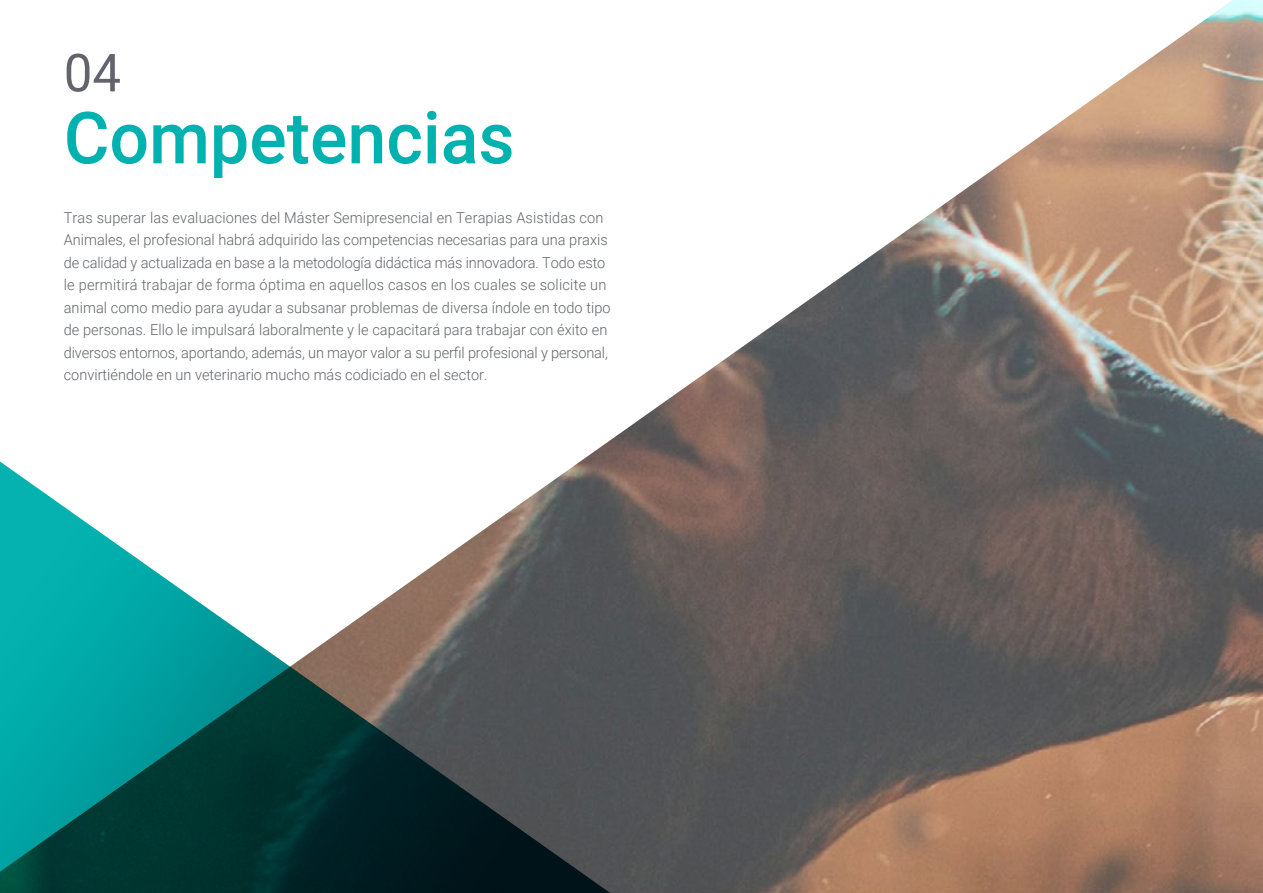
<style>
.page{position:relative;width:1263px;height:893px;background:#fff}
.page>*{position:absolute;margin:0;border:0;box-sizing:border-box;transform-origin:0 0}
.t1{font:500 72px "Roboto";color:#00b2af}
.t2{font:52.5px "Roboto";color:#61646a}
.t3{font:300 15px/22.5px "Roboto";letter-spacing:.005em;color:#61646a}
</style>
<div class="page">
<img style="left:602px;top:0;width:661px;height:893px">
<svg style="left:0;top:446px;width:640px;height:447px"></svg>
<h2 class="t2" style="left:64px;top:36px;width:59px">04</h2>
<h1 class="t1" style="left:64px;top:87px;width:452px">Competencias</h1>
<p class="t3" style="left:64px;top:206px;width:548px">Tras superar las evaluaciones del Máster Semipresencial en Terapias Asistidas con Animales, el profesional habrá adquirido las competencias necesarias para una praxis de calidad y actualizada en base a la metodología didáctica más innovadora. Todo esto le permitirá trabajar de forma óptima en aquellos casos en los cuales se solicite un animal como medio para ayudar a subsanar problemas de diversa índole en todo tipo de personas. Ello le impulsará laboralmente y le capacitará para trabajar con éxito en diversos entornos, aportando, además, un mayor valor a su perfil profesional y personal, convirtiéndole en un veterinario mucho más codiciado en el sector.</p>
</div>
